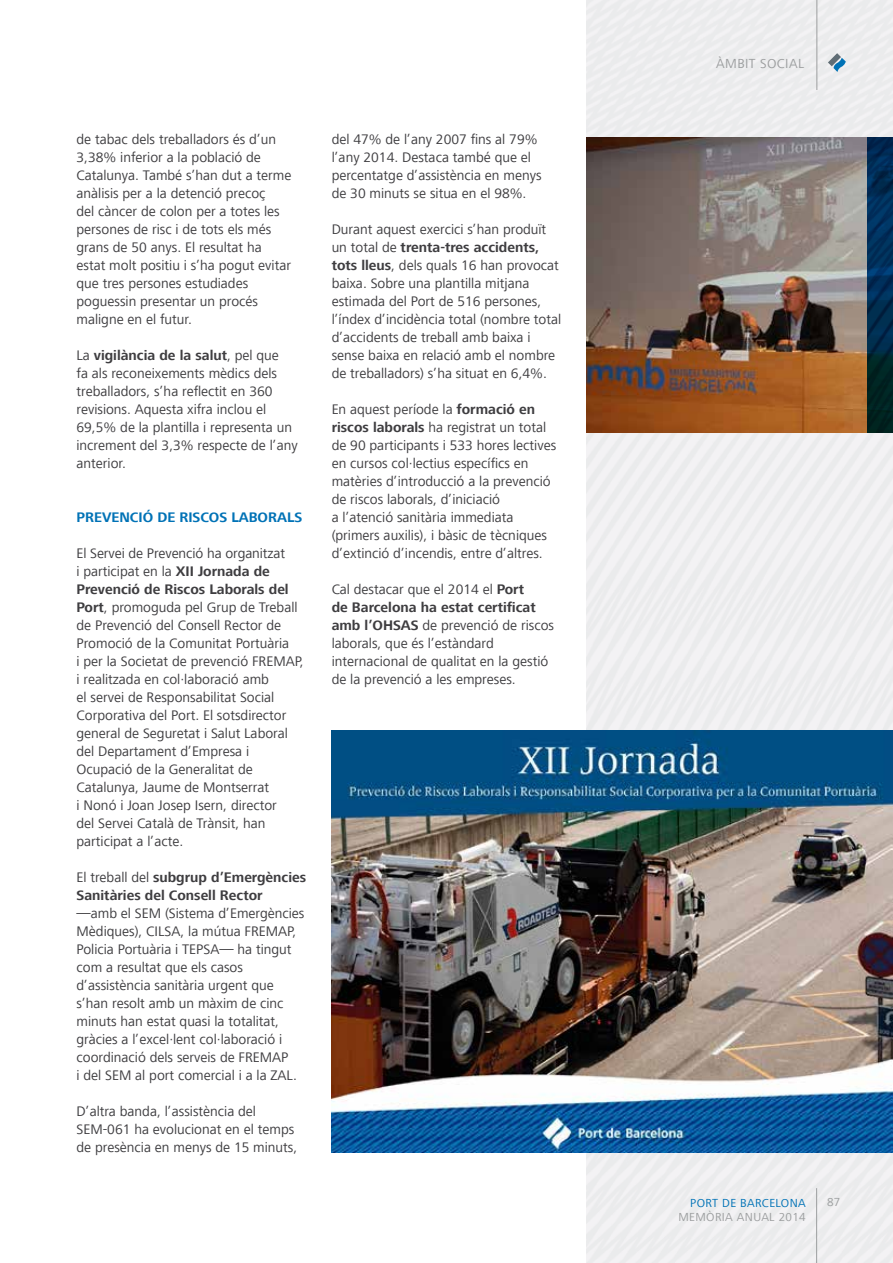
<style>
.page{position:relative;width:893px;height:1263px;background:#fff}
.page>*{position:absolute;margin:0;border:0;box-sizing:border-box;transform-origin:0 0}
.t1{font:14.25px/18px "Frutiger Nextfor APB";color:#3e3d40}
.t2{font:700 14.25px/18px "Frutiger Nextfor APB";color:#3e3d40}
.t3{font:700 14.25px "Frutiger Nextfor APB";color:#0072b6}
.t4{font:13.5px "Frutiger Nextfor APB";color:#9c9e9f}
.t5{font:12px "Frutiger Nextfor APB";letter-spacing:.03em;color:#9c9e9f}
.t6{font:12px "Frutiger Nextfor APB";letter-spacing:.03em;color:#0072b6}
.s1{font-weight:700}
.s2{font-weight:400}
</style>
<div class="page">
<div style="left:587px;top:0;width:306px;height:1263px;background:#ededef"></div>
<hr style="left:816px;top:1188px;width:1px;height:75px;background:#9c9e9f">
<hr style="left:817px;top:0;width:1px;height:90px;background:#9c9e9f">
<svg style="left:828px;top:53px;width:18px;height:19px"></svg>
<img style="left:332px;top:730px;width:561px;height:422px">
<img style="left:587px;top:138px;width:280px;height:294px">
<img style="left:867px;top:138px;width:26px;height:294px">
<p class="t1" style="left:77px;top:130px;width:216px">de tabac dels treballadors és d’un<br>3,38% inferior a la població de<br>Catalunya. També s’han dut a terme anàlisis per a la detenció precoç<br>del càncer de colon per a totes les persones de risc i de tots els més grans de 50 anys. El resultat ha estat molt positiu i s’ha pogut evitar que tres persones estudiades poguessin presentar un procés maligne en el futur.</p>
<p class="t1" style="left:77px;top:346px;width:223px">La <span class="s1">vigilància de la salut</span>, pel que<br>fa als reconeixements mèdics dels treballadors, s’ha reflectit en 360 revisions. Aquesta xifra inclou el<br>69,5% de la plantilla i representa un increment del 3,3% respecte de l’any anterior.</p>
<p class="t3" style="left:77px;top:509px;width:227px">Prevenció de Riscos Laborals</p>
<p class="t1" style="left:77px;top:544px;width:229px">El Servei de Prevenció ha organitzat<br>i participat en la <span class="s1">XII Jornada de Prevenció de Riscos Laborals del Port</span>, promoguda pel Grup de Treball de Prevenció del Consell Rector de Promoció de la Comunitat Portuària<br>i per la Societat de prevenció FREMAP, i realitzada en col·laboració amb<br>el servei de Responsabilitat Social Corporativa del Port. El sotsdirector general de Seguretat i Salut Laboral del Departament d’Empresa i Ocupació de la Generalitat de Catalunya, Jaume de Montserrat<br>i Nonó i Joan Josep Isern, director<br>del Servei Català de Trànsit, han participat a l’acte.</p>
<p class="t2" style="left:77px;top:868px;width:231px"><span class="s2">El treball del</span> subgrup d’Emergències<br>Sanitàries del Consell Rector</p>
<p class="t1" style="left:77px;top:904px;width:229px">—amb el SEM (Sistema d’Emergències Mèdiques), CILSA, la mútua FREMAP, Policia Portuària i TEPSA— ha tingut com a resultat que els casos d’assistència sanitària urgent que s’han resolt amb un màxim de cinc minuts han estat quasi la totalitat, gràcies a l’excel·lent col·laboració i coordinació dels serveis de FREMAP<br>i del SEM al port comercial i a la ZAL.</p>
<p class="t1" style="left:77px;top:1102px;width:222px">D’altra banda, l’assistència del<br>SEM-061 ha evolucionat en el temps de presència en menys de 15 minuts,</p>
<p class="t1" style="left:332px;top:130px;width:211px">del 47% de l’any 2007 fins al 79% l’any 2014. Destaca també que el percentatge d’assistència en menys de 30 minuts se situa en el 98%.</p>
<p class="t1" style="left:332px;top:220px;width:231px">Durant aquest exercici s’han produït un total de <span class="s1">trenta-tres accidents, tots lleus</span>, dels quals 16 han provocat baixa. Sobre una plantilla mitjana estimada del Port de 516 persones, l’índex d’incidència total (nombre total d’accidents de treball amb baixa i sense baixa en relació amb el nombre de treballadors) s’ha situat en 6,4%.</p>
<p class="t1" style="left:332px;top:400px;width:226px">En aquest període la <span class="s1">formació en riscos laborals</span> ha registrat un total de 90 participants i 533 hores lectives en cursos col·lectius específics en matèries d’introducció a la prevenció de riscos laborals, d’iniciació<br>a l’atenció sanitària immediata (primers auxilis), i bàsic de tècniques d’extinció d’incendis, entre d’altres.</p>
<p class="t2" style="left:332px;top:580px;width:206px"><span class="s2">Cal destacar que el 2014 el</span> Port de Barcelona ha estat certificat amb l’OHSAS</p>
<p class="t1" style="left:332px;top:616px;width:224px;text-indent:91px">de prevenció de riscos laborals, que és l’estàndard internacional de qualitat en la gestió de la prevenció a les empreses.</p>
<p class="t4" style="left:716px;top:56px;width:9px">àmbitsocial</p>
<p class="t6" style="left:690px;top:1197px;width:117px">Port de Barcelona</p>
<p class="t5" style="left:678px;top:1210px;width:129px">MemÒria anual 2014</p>
<p class="t5" style="left:827px;top:1195px;width:15px">87</p>
</div>
